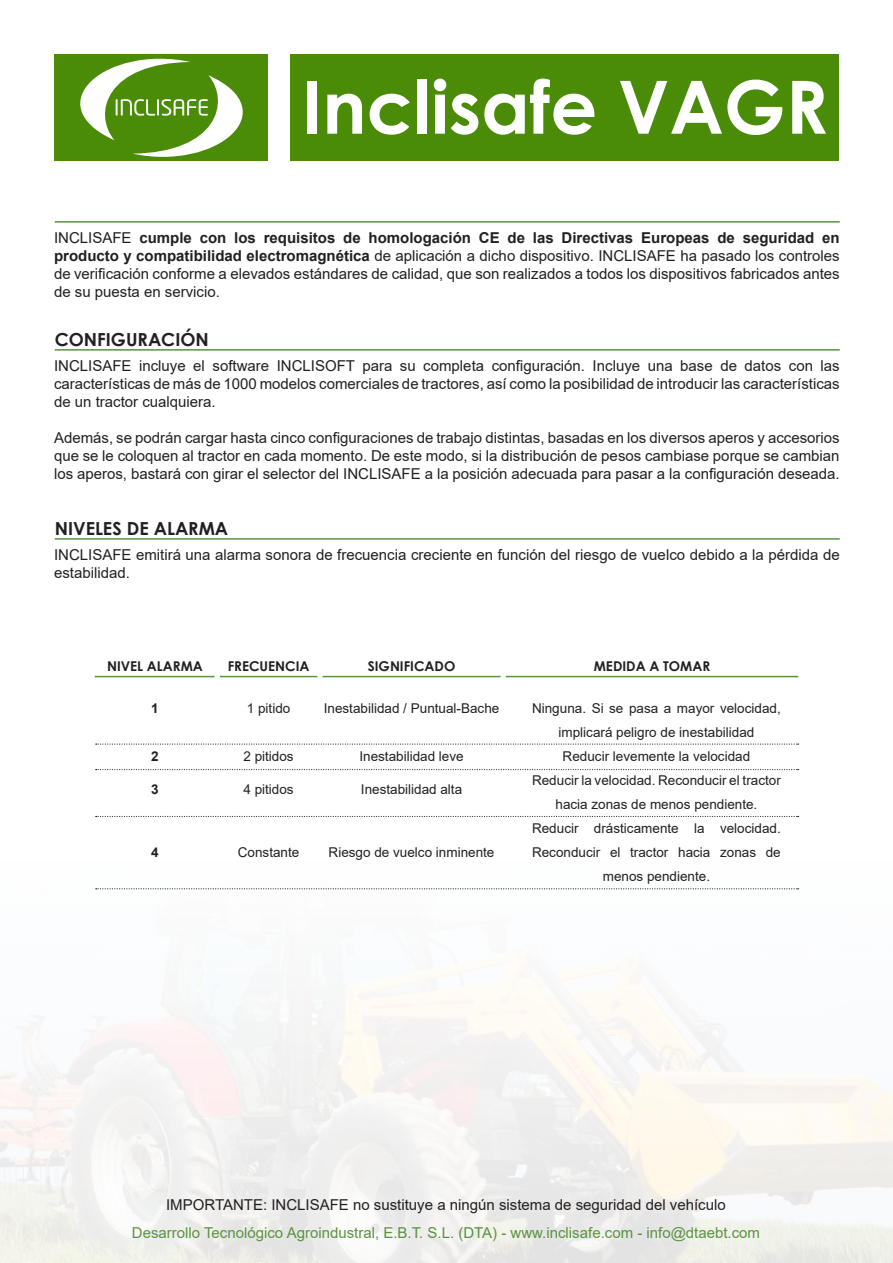
<style>
.page{position:relative;width:893px;height:1263px;background:#fff}
.page>*{position:absolute;margin:0;border:0;box-sizing:border-box;transform-origin:0 0}
.t1{font:700 73.5px "Century Gothic";color:#fff}
.t2{font:700 18px "Century Gothic";color:#231f20}
.t3{font:15px/18px "Arial";color:#231f20;text-align:justify}
.t4{font:15px "Arial";color:#599340}
.t5{font:13.5px/24px "Arial";color:#231f20;text-align:center}
.t6{font:700 13.5px "Century Gothic";color:#231f20}
.t7{font:700 13.5px "Arial";color:#231f20}
.s1{font-weight:700}
</style>
<div class="page">
<hr style="left:55px;top:349px;width:785px;height:2px;background:#599340">
<hr style="left:55px;top:221px;width:785px;height:2px;background:#599340">
<hr style="left:55px;top:538px;width:785px;height:2px;background:#599340">
<div style="left:291px;top:55px;width:548px;height:106px;background:#4a8b08"></div>
<svg style="left:54px;top:54px;width:214px;height:107px"></svg>
<hr style="left:95px;top:676px;width:120px;height:1px;background:#599340">
<hr style="left:220px;top:676px;width:97px;height:1px;background:#599340">
<hr style="left:323px;top:676px;width:177px;height:1px;background:#599340">
<hr style="left:506px;top:676px;width:292px;height:1px;background:#599340">
<svg style="left:96px;top:743px;width:703px;height:2px"></svg>
<svg style="left:96px;top:769px;width:703px;height:1px"></svg>
<svg style="left:96px;top:816px;width:703px;height:1px"></svg>
<svg style="left:96px;top:888px;width:703px;height:1px"></svg>
<p class="t1" style="left:302px;top:51px;width:528px">Inclisafe VAGR</p>
<p class="t3" style="left:54px;top:229px;width:787px">INCLISAFE <span class="s1">cumple con los requisitos de homologación CE de las Directivas Europeas de seguridad en producto y compatibilidad electromagnética</span> de aplicación a dicho dispositivo. INCLISAFE ha pasado los controles de verificación conforme a elevados estándares de calidad, que son realizados a todos los dispositivos fabricados antes de su puesta en servicio.</p>
<p class="t2" style="left:55px;top:326px;width:156px">CONFIGURACIÓN</p>
<p class="t3" style="left:54px;top:357px;width:787px">INCLISAFE incluye el software INCLISOFT para su completa configuración. Incluye una base de datos con las características de más de 1000 modelos comerciales de tractores, así como la posibilidad de introducir las características de un tractor cualquiera.</p>
<p class="t3" style="left:54px;top:429px;width:787px">Además, se podrán cargar hasta cinco configuraciones de trabajo distintas, basadas en los diversos aperos y accesorios que se le coloquen al tractor en cada momento. De este modo, si la distribución de pesos cambiase porque se cambian los aperos, bastará con girar el selector del INCLISAFE a la posición adecuada para pasar a la configuración deseada.</p>
<p class="t2" style="left:55px;top:515px;width:175px">NIVELES DE ALARMA</p>
<p class="t3" style="left:54px;top:546px;width:787px">INCLISAFE emitirá una alarma sonora de frecuencia creciente en función del riesgo de vuelco debido a la pérdida de estabilidad.</p>
<p class="t6" style="left:107px;top:656px;width:97px">NIVEL ALARMA</p>
<p class="t6" style="left:228px;top:656px;width:83px">FRECUENCIA</p>
<p class="t6" style="left:368px;top:656px;width:89px">SIGNIFICADO</p>
<p class="t6" style="left:594px;top:656px;width:118px">MEDIDA A TOMAR</p>
<p class="t7" style="left:151px;top:699px;width:9px">1</p>
<p class="t7" style="left:151px;top:747px;width:9px">2</p>
<p class="t7" style="left:151px;top:780px;width:9px">3</p>
<p class="t7" style="left:151px;top:843px;width:9px">4</p>
<p class="t5" style="left:247px;top:696px;width:45px">1 pitido</p>
<p class="t5" style="left:243px;top:744px;width:52px">2 pitidos</p>
<p class="t5" style="left:243px;top:777px;width:52px">4 pitidos</p>
<p class="t5" style="left:238px;top:840px;width:63px">Constante</p>
<p class="t5" style="left:324px;top:696px;width:177px">Inestabilidad / Puntual-Bache</p>
<p class="t5" style="left:359px;top:744px;width:106px">Inestabilidad leve</p>
<p class="t5" style="left:361px;top:777px;width:103px">Inestabilidad alta</p>
<p class="t5" style="left:329px;top:840px;width:167px">Riesgo de vuelco inminente</p>
<p class="t5" style="left:532px;top:696px;width:250px">Ninguna. Si se pasa a mayor velocidad, implicará peligro de inestabilidad</p>
<p class="t5" style="left:563px;top:744px;width:189px">Reducir levemente la velocidad</p>
<p class="t5" style="left:532px;top:768px;width:250px">Reducir la velocidad. Reconducir el tractor hacia zonas de menos pendiente.</p>
<p class="t5" style="left:532px;top:816px;width:250px">Reducir drásticamente la velocidad.<br>Reconducir el tractor hacia zonas de menos pendiente.</p>
<p class="t3" style="left:166px;top:1195px;width:561px">IMPORTANTE: INCLISAFE no sustituye a ningún sistema de seguridad del vehículo</p>
<p class="t4" style="left:132px;top:1222px;width:630px">Desarrollo Tecnológico Agroindustral, E.B.T. S.L. (DTA) - www.inclisafe.com - info@dtaebt.com</p>
</div>
